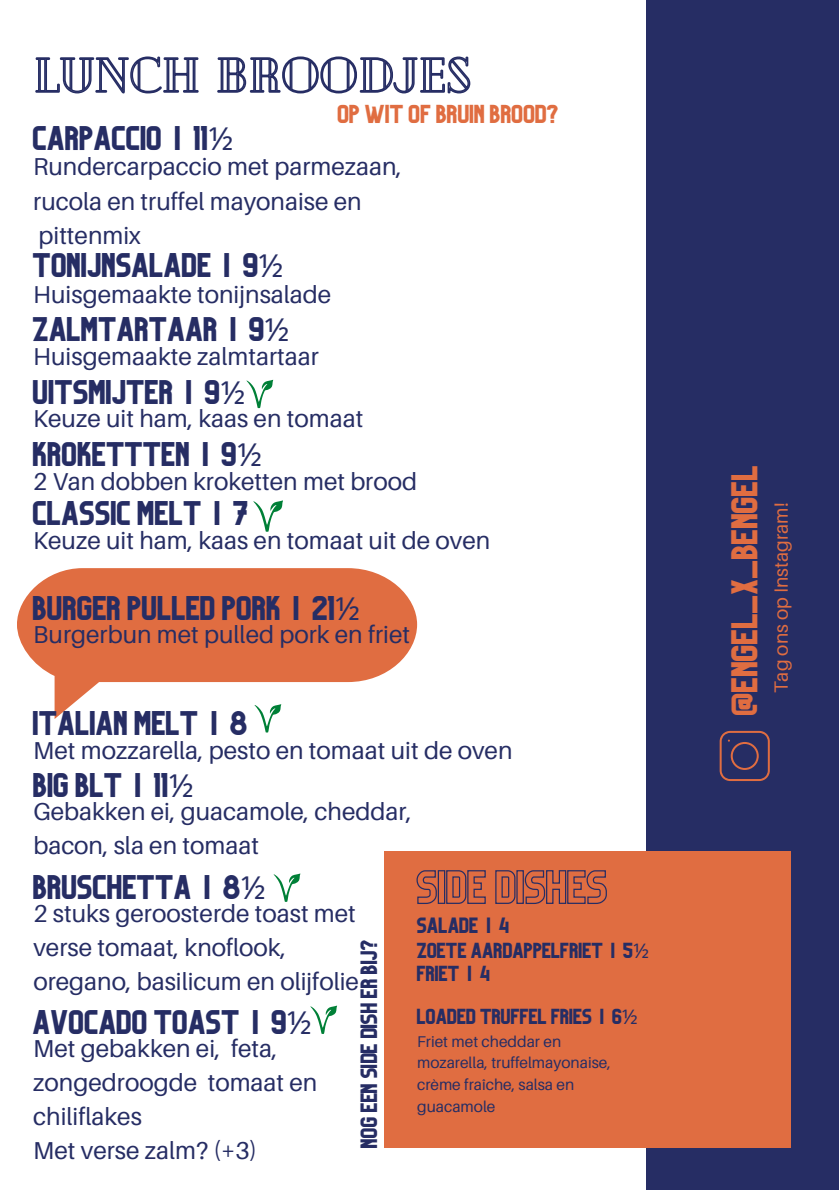
<style>
.page{position:relative;width:839px;height:1191px;background:#fff}
.page>*{position:absolute;margin:0;border:0;box-sizing:border-box;transform-origin:0 0}
.t1{font:34.4px "Organic";color:#e06d41}
.t2{font:31.6px "Organic";color:#262d64}
.t3{font:24.4px/34px "Aileron";color:#262d64}
.t4{font:24px "Organic";color:#e06d41}
.t5{font:21.8px "Organic";color:#262d64}
.t6{font:20.4px "Organic";color:#262d64}
.t7{font:20.2px "Organic";color:#262d64}
.t8{font:19.2px "Aileron";color:#e06d41}
.t9{font:15.6px/21.6px "Aileron";color:#262d64}
.s1{font-family:"Noto Sans"}
</style>
<div class="page">
<div style="left:646px;top:0;width:192px;height:1190px;background:#262d64"></div>
<svg style="left:719px;top:731px;width:50px;height:50px"></svg>
<div style="left:384px;top:851px;width:406px;height:297px;background:#e06d41"></div>
<svg style="left:416px;top:870px;width:191px;height:34px"></svg>
<svg style="left:253px;top:500px;width:30px;height:32px"></svg>
<svg style="left:273px;top:874px;width:27px;height:28px"></svg>
<svg style="left:246px;top:380px;width:27px;height:28px"></svg>
<svg style="left:310px;top:1006px;width:27px;height:28px"></svg>
<svg style="left:254px;top:704px;width:27px;height:29px"></svg>
<svg style="left:17px;top:568px;width:400px;height:114px;background:#e2784f"></svg>
<svg style="left:35px;top:56px;width:436px;height:38px"></svg>
<p class="t4" style="left:338px;top:105px;width:223px">OP WIT OF BRUIN BROOD?</p>
<p class="t2" style="left:33px;top:126px;width:201px">CARPACCIO | 11<span class="s1">½</span></p>
<p class="t3" style="left:33px;top:149px;width:370px">Rundercarpaccio met parmezaan, rucola en truffel mayonaise en pittenmix</p>
<p class="t2" style="left:33px;top:253px;width:251px">TONIJNSALADE | 9<span class="s1">½</span></p>
<p class="t3" style="left:33px;top:277px;width:299px">Huisgemaakte tonijnsalade</p>
<p class="t2" style="left:33px;top:318px;width:257px">ZALMTARTAAR | 9<span class="s1">½</span></p>
<p class="t3" style="left:33px;top:339px;width:287px">Huisgemaakte zalmtartaar</p>
<p class="t2" style="left:33px;top:380px;width:213px">UITSMIJTER | 9<span class="s1">½</span></p>
<p class="t3" style="left:33px;top:401px;width:331px">Keuze uit ham, kaas en tomaat</p>
<p class="t2" style="left:33px;top:442px;width:230px">KROKETTTEN | 9<span class="s1">½</span></p>
<p class="t3" style="left:33px;top:464px;width:385px">2 Van dobben kroketten met brood</p>
<p class="t2" style="left:33px;top:502px;width:217px">CLASSIC MELT | 7</p>
<p class="t3" style="left:33px;top:523px;width:458px">Keuze uit ham, kaas en tomaat uit de oven</p>
<p class="t2" style="left:33px;top:596px;width:328px">BURGER PULLED PORK | 21<span class="s1">½</span></p>
<p class="t3" style="left:33px;top:617px;width:378px">Burgerbun met pulled pork en friet</p>
<p class="t2" style="left:33px;top:711px;width:216px">ITALIAN MELT | 8</p>
<p class="t3" style="left:33px;top:733px;width:480px">Met mozzarella, pesto en tomaat uit de oven</p>
<p class="t2" style="left:33px;top:773px;width:161px">BIG BLT | 11<span class="s1">½</span></p>
<p class="t3" style="left:33px;top:794px;width:380px">Gebakken ei, guacamole, cheddar, bacon, sla en tomaat</p>
<p class="t2" style="left:33px;top:875px;width:234px">BRUSCHETTA | 8<span class="s1">½</span></p>
<p class="t3" style="left:33px;top:896px;width:327px">2 stuks geroosterde toast met verse tomaat, knoflook, oregano, basilicum en olijfolie</p>
<p class="t5" style="left:360px;top:1148px;width:210px;rotate:-90deg">NOG EEN SIDE DISH ER BIJ?</p>
<p class="t2" style="left:33px;top:1010px;width:280px">AVOCADO TOAST | 9<span class="s1">½</span></p>
<p class="t3" style="left:33px;top:1031px;width:285px">Met gebakken ei, feta, zongedroogde tomaat en chiliflakes<br>Met verse zalm? (+3)</p>
<p class="t6" style="left:417px;top:917px;width:94px">SALADE | 4</p>
<p class="t7" style="left:417px;top:942px;width:233px">ZOETE AARDAPPELFRIET | 5<span class="s1">½</span></p>
<p class="t7" style="left:417px;top:966px;width:75px">FRIET | 4</p>
<p class="t7" style="left:417px;top:1009px;width:222px">LOADED TRUFFEL FRIES | 6<span class="s1">½</span></p>
<p class="t9" style="left:417px;top:1030px;width:195px">Friet met cheddar en mozarella, truffelmayonaise, crème fraîche, salsa en guacamole</p>
<h1 class="t1" style="left:731px;top:715px;width:252px;rotate:-90deg">@ENGEL_X_BENGEL</h1>
<p class="t8" style="left:769px;top:693px;width:192px;rotate:-90deg">Tag ons op Instagram!</p>
</div>
